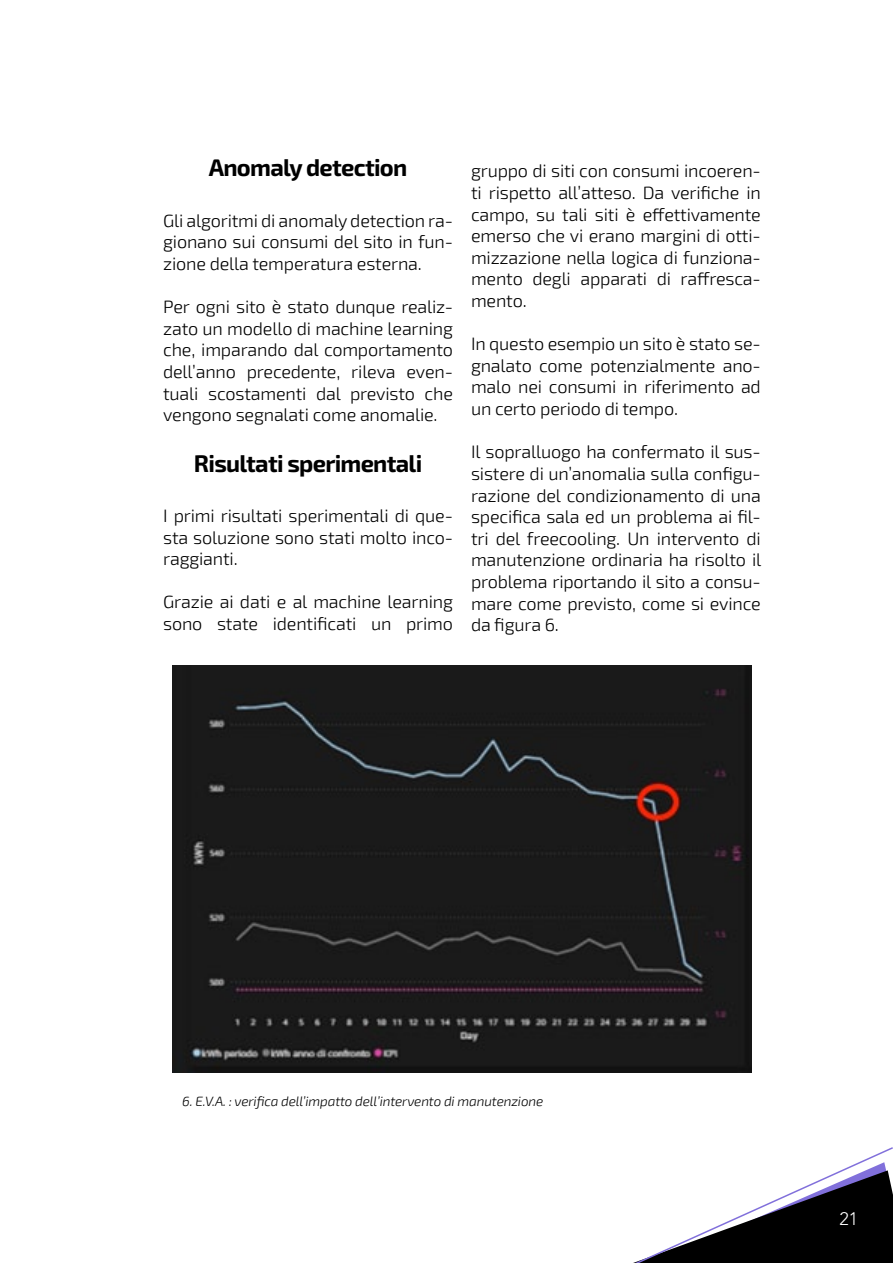
<style>
.page{position:relative;width:893px;height:1263px;background:#fff}
.page>*{position:absolute;margin:0;border:0;box-sizing:border-box;transform-origin:0 0}
.t1{font:700 24px "Exo 2";letter-spacing:-.03em;color:#000}
.t2{font:300 18px/21.6px "Exo 2";letter-spacing:-.01em;color:#000;text-align:justify}
.t3{font:300 18px "Avenir LT Std";color:#fff}
.t4{font:italic 300 13.5px "Exo 2";letter-spacing:-.01em;color:#000}
</style>
<div class="page">
<svg style="left:633px;top:1147px;width:260px;height:116px"></svg>
<img style="left:172px;top:665px;width:579px;height:407px">
<h1 class="t1" style="left:209px;top:153px;width:200px">Anomaly detection</h1>
<p class="t2" style="left:163px;top:209px;width:291px">Gli algoritmi di anomaly detection ra&shy;gionano sui consumi del sito in fun&shy;zione della temperatura esterna.</p>
<p class="t2" style="left:163px;top:295px;width:291px">Per ogni sito è stato dunque realiz&shy;zato un modello di machine learning che, imparando dal comportamento dell’anno precedente, rileva even&shy;tuali scostamenti dal previsto che vengono segnalati come anomalie.</p>
<h1 class="t1" style="left:194px;top:449px;width:230px">Risultati sperimentali</h1>
<p class="t2" style="left:163px;top:504px;width:291px">I primi risultati sperimentali di que&shy;sta soluzione sono stati molto inco&shy;raggianti.</p>
<p class="t2" style="left:163px;top:590px;width:291px">Grazie ai dati e al machine learning sono state identificati un primo</p>
<p class="t2" style="left:471px;top:159px;width:291px">gruppo di siti con consumi incoeren&shy;ti rispetto all’atteso. Da verifiche in campo, su tali siti è effettivamente emerso che vi erano margini di otti&shy;mizzazione nella logica di funziona&shy;mento degli apparati di raffresca&shy;mento.</p>
<p class="t2" style="left:471px;top:332px;width:291px">In questo esempio un sito è stato se&shy;gnalato come potenzialmente ano&shy;malo nei consumi in riferimento ad un certo periodo di tempo.</p>
<p class="t2" style="left:471px;top:440px;width:292px">Il sopralluogo ha confermato il sus&shy;sistere di un’anomalia sulla configu&shy;razione del condizionamento di una specifica sala ed un problema ai fil&shy;tri del freecooling. Un intervento di manutenzione ordinaria ha risolto il problema riportando il sito a consu&shy;mare come previsto, come si evince da figura 6.</p>
<p class="t4" style="left:182px;top:1093px;width:362px">6. E.V.A. : verifica dell’impatto dell’intervento di manutenzione</p>
<p class="t3" style="left:839px;top:1208px;width:20px">21</p>
</div>
